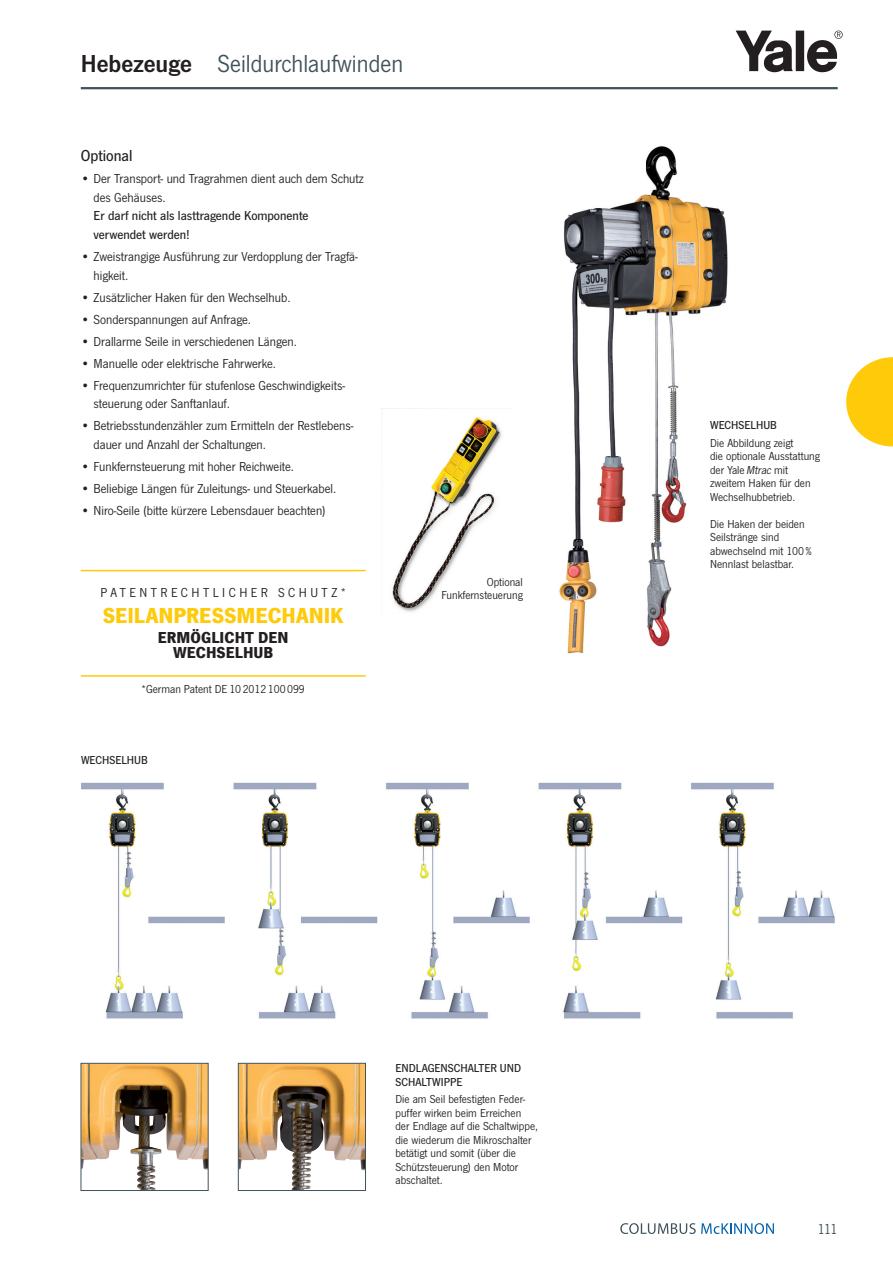
<style>
.page{position:relative;width:893px;height:1263px;background:#fff}
.page>*{position:absolute;margin:0;border:0;box-sizing:border-box;transform-origin:0 0}
.t1{font:25.5px "News Got";color:#40525b}
.t2{font:700 22.5px "News Got";letter-spacing:-.005em;color:#feca0a}
.t3{font:700 16.5px/15px "News Got";color:#231f20;text-align:center}
.t4{font:500 16.5px "News Got";color:#231f20}
.t5{font:15px "News Got";color:#40525b}
.t6{font:13.5px/18.6px "News Got";color:#231f20}
.t7{font:500 13.5px/18.6px "News Got";color:#231f20}
.t8{font:13.5px "News Got";letter-spacing:.255em;color:#231f20}
.t9{font:12px/13.5px "News Got";color:#231f20}
.t10{font:500 12px/13.5px "News Got";color:#231f20}
.s1{font-family:"News Got Dem";color:#231f20}
.s2{font-style:italic}
</style>
<div class="page">
<svg style="left:81px;top:1063px;width:128px;height:128px"></svg>
<svg style="left:238px;top:1063px;width:128px;height:128px"></svg>
<svg style="left:736px;top:31px;width:107px;height:41px"></svg>
<hr style="left:81px;top:87px;width:757px;height:2px;background:#40525b">
<svg style="left:620px;top:1223px;width:154px;height:11px"></svg>
<svg style="left:846px;top:357px;width:47px;height:89px"></svg>
<img style="left:81px;top:782px;width:754px;height:237px">
<img style="left:559px;top:146px;width:169px;height:508px">
<img style="left:392px;top:417px;width:110px;height:195px">
<hr style="left:81px;top:570px;width:285px;height:1px;background:#feca0a">
<hr style="left:81px;top:675px;width:285px;height:2px;background:#feca0a">
<h1 class="t1" style="left:81px;top:50px;width:324px"><span class="s1">Hebezeuge</span> Seildurchlaufwinden</h1>
<p class="t4" style="left:81px;top:147px;width:53px">Optional</p>
<p class="t6" style="left:94px;top:170px;width:272px;text-indent:-13px">• Der Transport- und Tragrahmen dient auch dem Schutz des Gehäuses.</p>
<p class="t7" style="left:94px;top:207px;width:217px">Er darf nicht als lasttragen de Komponente verwendet werden!</p>
<p class="t6" style="left:94px;top:247px;width:266px;text-indent:-13px">• Zweistrangige Ausführung zur Verdopplung der Tragfä&shy;higkeit.</p>
<p class="t6" style="left:81px;top:288px;width:211px">• Zusätzlicher Haken für den Wechselhub.</p>
<p class="t6" style="left:81px;top:310px;width:172px">• Sonderspannungen auf Anfrage.</p>
<p class="t6" style="left:81px;top:332px;width:218px">• Drallarme Seile in verschiedenen Längen.</p>
<p class="t6" style="left:81px;top:354px;width:197px">• Manuelle oder elektrische Fahrwerke.</p>
<p class="t6" style="left:94px;top:376px;width:253px;text-indent:-13px">• Frequenzumrichter für stufenlose Geschwindigkeits&shy;steuerung oder Sanftanlauf.</p>
<p class="t6" style="left:94px;top:417px;width:261px;text-indent:-13px">• Betriebsstundenzähler zum Ermitteln der Rest lebens&shy;dauer und Anzahl der Schaltungen.</p>
<p class="t6" style="left:81px;top:457px;width:215px">• Funkfernsteuerung mit hoher Reichweite.</p>
<p class="t6" style="left:81px;top:479px;width:257px">• Beliebige Längen für Zuleitungs- und Steuerkabel.</p>
<p class="t6" style="left:81px;top:501px;width:247px">• Niro-Seile (bitte kürzere Lebensdauer beachten)</p>
<p class="t8" style="left:101px;top:585px;width:247px">PATENTRECHTLICHER SCHUTZ*</p>
<h2 class="t2" style="left:103px;top:602px;width:242px">SEILANPRESSMECHANIK</h2>
<p class="t3" style="left:158px;top:630px;width:132px">ERMÖGLICHT DEN<br>WECHSELHUB</p>
<p class="t9" style="left:142px;top:683px;width:165px">*German Patent DE 10 2012 100 099</p>
<p class="t10" style="left:81px;top:753px;width:68px">WECHSELHUB</p>
<p class="t9" style="left:442px;top:575px;width:83px;text-align:right">Optional<br>Funkfernsteuerung</p>
<p class="t10" style="left:395px;top:1061px;width:127px">ENDLAGENSCHALTER UND<br>SCHALTWIPPE</p>
<p class="t9" style="left:395px;top:1093px;width:144px">Die am Seil befestigten Feder&shy;puffer wirken beim Erreichen der Endlage auf die Schaltwippe, die wiederum die Mikroschalter betätigt und somit (über die<br>Schützsteuerung) den Motor abschaltet.</p>
<p class="t10" style="left:710px;top:418px;width:68px">WECHSELHUB</p>
<p class="t9" style="left:710px;top:436px;width:111px">Die Abbildung zeigt<br>die optionale Ausstattung der Yale <span class="s2">Mtrac</span> mit zweitem Haken für den<br>Wechselhubbetrieb.</p>
<p class="t9" style="left:710px;top:517px;width:103px">Die Haken der beiden<br>Seilstränge sind abwechselnd mit 100 %<br>Nennlast belastbar.</p>
<p class="t5" style="left:817px;top:1221px;width:22px">111</p>
</div>
